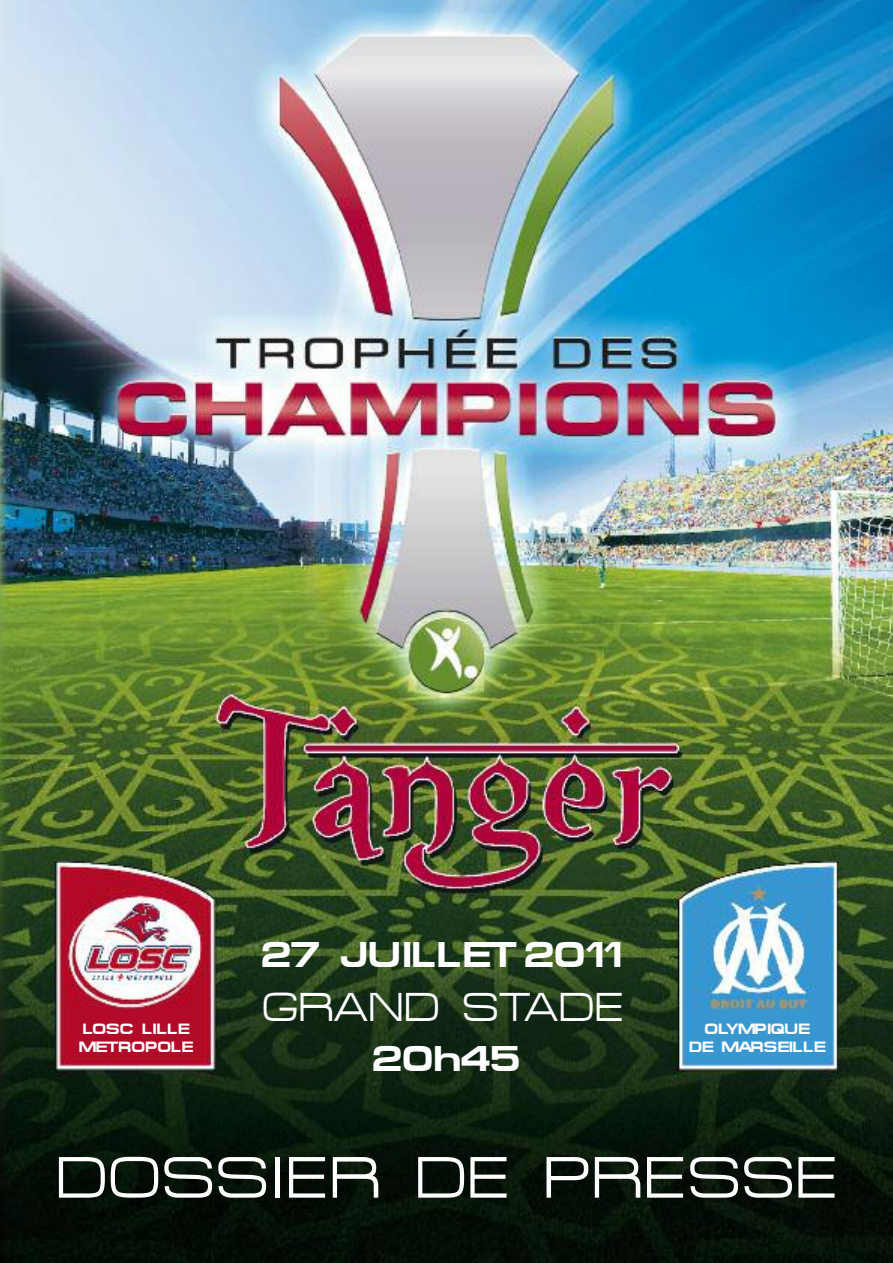
<style>
.page{position:relative;width:893px;height:1263px;background:#fff}
.page>*{position:absolute;margin:0;border:0;box-sizing:border-box;transform-origin:0 0}
.t1{font:58.5px "Micro Extended";letter-spacing:.01em;color:#fff}
.t2{font:40.5px "Micro Extended";color:#fff}
.t3{font:700 36px "Micro Extended";letter-spacing:-.02em;color:#fff}
.t4{font:700 15px/18px "Micro Extended";letter-spacing:-.035em;color:#fff;text-align:center}
.t5{font:700 15px/18px "Micro Extended";letter-spacing:-.01em;color:#fff}
</style>
<div class="page">
<img style="left:0;top:0;width:893px;height:1263px">
<h3 class="t3" style="left:261px;top:933px;width:372px">27 JUILLET 2011</h3>
<h2 class="t2" style="left:262px;top:983px;width:364px">GRAND STADE</h2>
<p class="t5" style="left:79px;top:1019px;width:117px">LOSC LILLE<br>METROPOLE</p>
<p class="t4" style="left:689px;top:1019px;width:139px">OLYMPIQUE<br>DE MARSEILLE</p>
<h3 class="t3" style="left:372px;top:1037px;width:150px">20h45</h3>
<h1 class="t1" style="left:55px;top:1143px;width:785px">DOSSIER DE PRESSE</h1>
</div>
